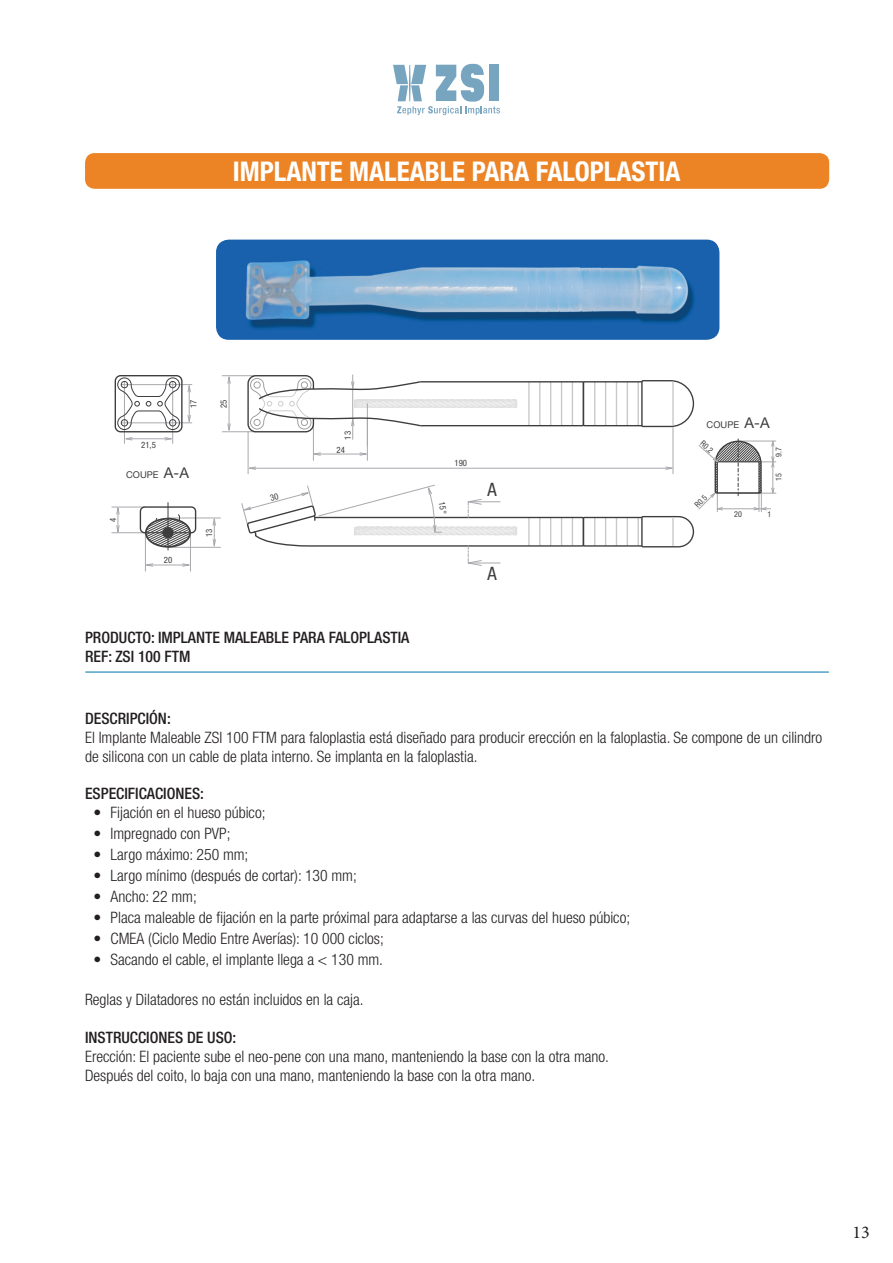
<style>
.page{position:relative;width:893px;height:1263px;background:#fff}
.page>*{position:absolute;margin:0;border:0;box-sizing:border-box;transform-origin:0 0}
.t1{font:700 condensed 27px "Helvetica Neue LT Com";color:#fff}
.t2{font:condensed 18.45px "Helvetica Neue LT Std";color:#3e3e3f}
.t3{font:18px "Minion Pro";color:#231f20}
.t4{font:300 condensed 15.75px/18.9px "Helvetica Neue LT Std";color:#231f20}
.t5{font:500 condensed 15.75px/18.9px "Helvetica Neue LT Std";color:#231f20}
.t6{font:9.3px "Helvetica Neue LT Std";letter-spacing:.005em;color:#3e3e3f}
.t7{font:condensed 8.7px "Helvetica Neue LT Std";letter-spacing:.005em;color:#3e3e3f}
.t8{font:condensed 8.1px "Helvetica Neue LT Std";color:#3e3e3f}
.s1{font-size:14.85px}
</style>
<div class="page">
<svg style="left:393px;top:64px;width:107px;height:51px"></svg>
<div style="left:85px;top:153px;width:744px;height:36px;background:#ec8426;border-radius:10px"></div>
<hr style="left:86px;top:671px;width:742px;height:2px;background:#53a1c9">
<img style="left:216px;top:240px;width:503px;height:100px">
<hr style="left:637px;top:517px;width:2px;height:29px;background:#c7c8ca">
<svg style="left:627px;top:519px;width:1px;height:26px"></svg>
<svg style="left:616px;top:519px;width:1px;height:26px"></svg>
<svg style="left:605px;top:519px;width:1px;height:26px"></svg>
<svg style="left:594px;top:519px;width:1px;height:26px"></svg>
<hr style="left:637px;top:382px;width:2px;height:44px;background:#c7c8ca">
<hr style="left:627px;top:382px;width:1px;height:44px;background:#c7c8ca">
<hr style="left:616px;top:382px;width:1px;height:44px;background:#c7c8ca">
<hr style="left:605px;top:382px;width:1px;height:44px;background:#c7c8ca">
<hr style="left:594px;top:382px;width:1px;height:44px;background:#c7c8ca">
<hr style="left:222px;top:431px;width:33px;height:1px;background:#a8a9ad">
<hr style="left:112px;top:532px;width:33px;height:1px;background:#a8a9ad">
<hr style="left:112px;top:507px;width:33px;height:1px;background:#a8a9ad">
<hr style="left:168px;top:518px;width:53px;height:1px;background:#a8a9ad">
<hr style="left:190px;top:533px;width:1px;height:38px;background:#a8a9ad">
<hr style="left:145px;top:533px;width:1px;height:38px;background:#a8a9ad">
<hr style="left:168px;top:547px;width:53px;height:1px;background:#a8a9ad">
<hr style="left:147px;top:565px;width:42px;height:1px;background:#a8a9ad">
<hr style="left:222px;top:375px;width:33px;height:1px;background:#a8a9ad">
<hr style="left:313px;top:426px;width:1px;height:34px;background:#a8a9ad">
<hr style="left:367px;top:418px;width:1px;height:42px;background:#a8a9ad">
<hr style="left:314px;top:454px;width:52px;height:1px;background:#a8a9ad">
<hr style="left:352px;top:375px;width:1px;height:64px;background:#a8a9ad">
<hr style="left:249px;top:468px;width:423px;height:1px;background:#a8a9ad">
<div style="left:247px;top:375px;width:67px;height:57px;border:1px solid #3e3e3f;border-radius:8px"></div>
<div style="left:583px;top:381px;width:91px;height:45px;border:1px solid #3e3e3f"></div>
<div style="left:583px;top:517px;width:91px;height:30px;border:1px solid #3e3e3f"></div>
<hr style="left:248px;top:432px;width:1px;height:42px;background:#a8a9ad">
<hr style="left:229px;top:377px;width:1px;height:53px;background:#a8a9ad">
<hr style="left:673px;top:428px;width:1px;height:46px;background:#a8a9ad">
<svg style="left:247px;top:466px;width:9px;height:4px"></svg>
<svg style="left:314px;top:452px;width:7px;height:4px"></svg>
<svg style="left:359px;top:452px;width:9px;height:4px"></svg>
<svg style="left:116px;top:506px;width:4px;height:28px"></svg>
<svg style="left:212px;top:517px;width:4px;height:31px"></svg>
<svg style="left:146px;top:563px;width:7px;height:4px"></svg>
<svg style="left:182px;top:563px;width:8px;height:4px"></svg>
<svg style="left:250px;top:378px;width:335px;height:51px"></svg>
<svg style="left:227px;top:423px;width:4px;height:10px"></svg>
<svg style="left:227px;top:375px;width:4px;height:9px"></svg>
<div style="left:140px;top:506px;width:56px;height:27px;border:1px solid #3e3e3f;border-radius:4px"></div>
<div style="left:145px;top:518px;width:46px;height:30px;border:2px solid #3e3e3f;border-radius:50%"></div>
<hr style="left:168px;top:502px;width:1px;height:48px;background:#3e3e3f">
<svg style="left:146px;top:514px;width:44px;height:33px"></svg>
<hr style="left:738px;top:441px;width:38px;height:1px;background:#a8a9ad">
<hr style="left:738px;top:461px;width:38px;height:1px;background:#a8a9ad">
<hr style="left:738px;top:493px;width:38px;height:1px;background:#a8a9ad">
<svg style="left:641px;top:380px;width:54px;height:48px"></svg>
<svg style="left:641px;top:439px;width:134px;height:109px"></svg>
<hr style="left:672px;top:382px;width:2px;height:43px;background:#c7c8ca">
<hr style="left:672px;top:517px;width:2px;height:29px;background:#c7c8ca">
<svg style="left:125px;top:437px;width:8px;height:3px"></svg>
<svg style="left:165px;top:437px;width:9px;height:3px"></svg>
<hr style="left:126px;top:438px;width:45px;height:1px;background:#a8a9ad">
<svg style="left:188px;top:385px;width:3px;height:7px"></svg>
<svg style="left:188px;top:415px;width:3px;height:8px"></svg>
<hr style="left:189px;top:387px;width:1px;height:33px;background:#a8a9ad">
<hr style="left:121px;top:423px;width:71px;height:1px;background:#a8a9ad">
<hr style="left:121px;top:384px;width:71px;height:1px;background:#a8a9ad">
<hr style="left:124px;top:381px;width:1px;height:62px;background:#a8a9ad">
<hr style="left:172px;top:381px;width:1px;height:62px;background:#a8a9ad">
<div style="left:115px;top:375px;width:68px;height:57px;border:1px solid #3e3e3f;border-radius:5px"></div>
<svg style="left:117px;top:377px;width:63px;height:53px"></svg>
<svg style="left:241px;top:484px;width:344px;height:82px"></svg>
<h1 class="t1" style="left:233px;top:155px;width:449px">IMPLANTE MALEABLE PARA FALOPLASTIA</h1>
<p class="t7" style="left:141px;top:440px;width:16px">21,5</p>
<p class="t7" style="left:188px;top:408px;width:10px;rotate:-90deg">17</p>
<p class="t6" style="left:126px;top:470px;width:64px">COUPE <span class="s1">A-A</span></p>
<p class="t7" style="left:219px;top:408px;width:10px;rotate:-90deg">25</p>
<p class="t7" style="left:108px;top:522px;width:6px;rotate:-90deg">4</p>
<p class="t7" style="left:164px;top:555px;width:10px">20</p>
<p class="t7" style="left:204px;top:537px;width:10px;rotate:-90deg">13</p>
<p class="t7" style="left:343px;top:440px;width:10px;rotate:-90deg">13</p>
<p class="t7" style="left:336px;top:445px;width:10px">24</p>
<p class="t5" style="left:85px;top:627px;width:326px">PRODUCTO: IMPLANTE MALEABLE PARA FALOPLASTIA<br>REF: ZSI 100 FTM</p>
<p class="t7" style="left:454px;top:458px;width:14px">190</p>
<p class="t2" style="left:487px;top:479px;width:11px">A</p>
<p class="t2" style="left:487px;top:563px;width:11px">A</p>
<p class="t6" style="left:707px;top:419px;width:64px">COUPE <span class="s1">A-A</span></p>
<p class="t8" style="left:705px;top:439px;width:15px;rotate:42deg">R0.2</p>
<p class="t8" style="left:693px;top:503px;width:15px;rotate:-46deg">R0.5</p>
<p class="t8" style="left:734px;top:509px;width:9px">20</p>
<p class="t8" style="left:774px;top:457px;width:11px;rotate:-90deg">9.7</p>
<p class="t8" style="left:774px;top:481px;width:9px;rotate:-90deg">15</p>
<p class="t8" style="left:767px;top:509px;width:5px">1</p>
<p class="t5" style="left:85px;top:708px;width:87px">DESCRIPCIÓN:</p>
<p class="t4" style="left:85px;top:727px;width:739px">El Implante Maleable ZSI 100 FTM para faloplastia está diseñado para producir erección en la faloplastia. Se compone de un cilindro de silicona con un cable de plata interno. Se implanta en la faloplastia.</p>
<p class="t5" style="left:85px;top:784px;width:121px">ESPECIFICACIONES:</p>
<p class="t4" style="left:94px;top:803px;width:173px">• Fijación en el hueso púbico;</p>
<p class="t4" style="left:94px;top:824px;width:139px">• Impregnado con PVP;</p>
<p class="t4" style="left:94px;top:845px;width:156px">• Largo máximo: 250 mm;</p>
<p class="t4" style="left:94px;top:866px;width:265px">• Largo mínimo (después de cortar): 130 mm;</p>
<p class="t4" style="left:94px;top:887px;width:105px">• Ancho: 22 mm;</p>
<p class="t4" style="left:94px;top:908px;width:538px">• Placa maleable de fijación en la parte próximal para adaptarse a las curvas del hueso púbico;</p>
<p class="t4" style="left:94px;top:929px;width:292px">• CMEA (Ciclo Medio Entre Averías): 10 000 ciclos;</p>
<p class="t4" style="left:94px;top:950px;width:291px">• Sacando el cable, el implante llega a &lt; 130 mm.</p>
<p class="t4" style="left:85px;top:990px;width:280px">Reglas y Dilatadores no están incluidos en la caja.</p>
<p class="t5" style="left:85px;top:1028px;width:153px">INSTRUCCIONES DE USO:</p>
<p class="t4" style="left:85px;top:1047px;width:525px">Erección: El paciente sube el neo-pene con una mano, manteniendo la base con la otra mano.<br>Después del coito, lo baja con una mano, manteniendo la base con la otra mano.</p>
<p class="t3" style="left:852px;top:1220px;width:19px">13</p>
</div>
